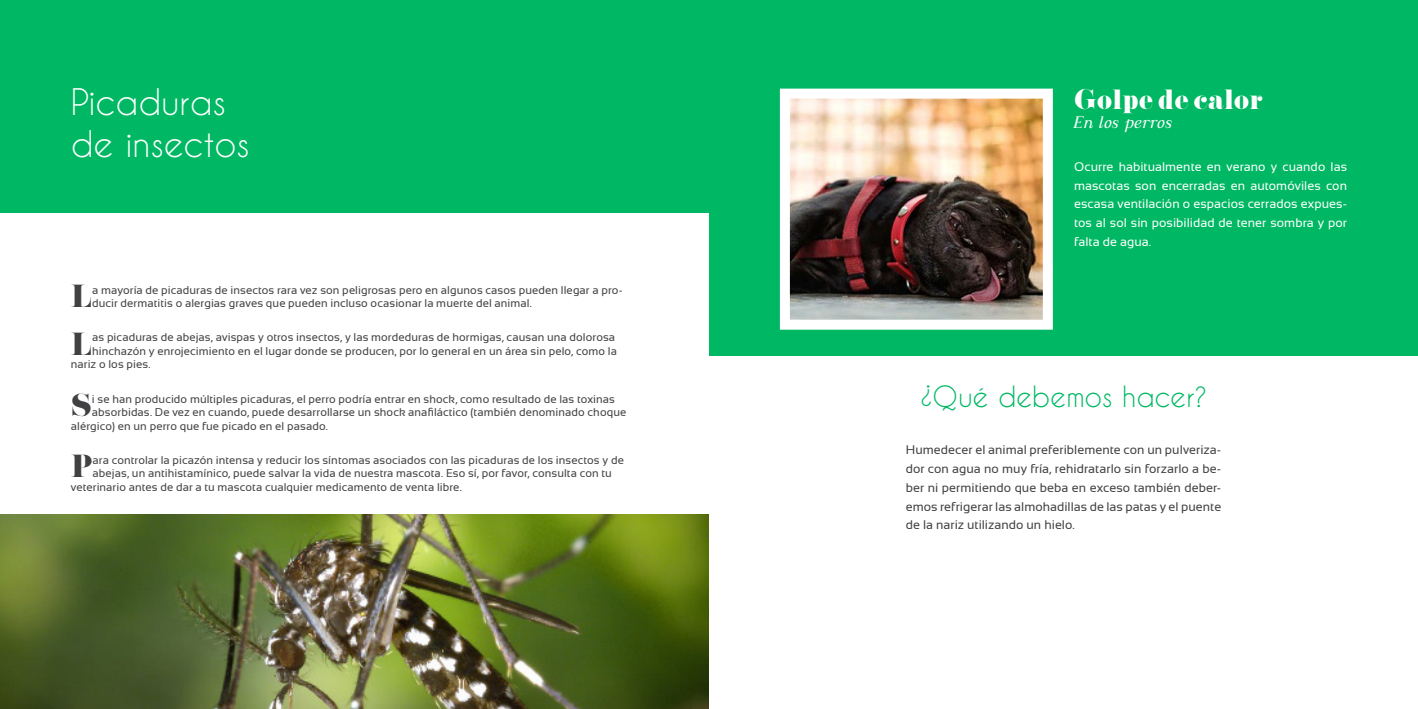
<style>
.page{position:relative;width:1418px;height:709px;background:#fff}
.page>*{position:absolute;margin:0;border:0;box-sizing:border-box;transform-origin:0 0}
.t1{font:34.38px/41.2px "Caviar Dreams";color:#fff}
.t2{font:28.5px "Pistilli";color:#414042}
.t3{font:27.5px "Caviar Dreams";color:#00b863}
.t4{font:25.38px "Pistilli";color:#fff}
.t5{font:italic 16.25px "Dustismo Roman";letter-spacing:-.005em;color:#fff}
.t6{font:12.5px/18.8px "Sansation";letter-spacing:.005em;color:#414042;text-align:justify}
.t7{font:12.5px/18.8px "Sansation";letter-spacing:.005em;color:#fff;text-align:justify}
.t8{font:11.25px/13.5px "Sansation";letter-spacing:.01em;color:#414042}
</style>
<div class="page">
<div style="left:0;top:0;width:726px;height:213px;background:#00b863"></div>
<div style="left:709px;top:0;width:708px;height:355px;background:#00b863"></div>
<img style="left:791px;top:100px;width:250px;height:219px">
<div style="left:780px;top:89px;width:272px;height:241px;border:10px solid #fff"></div>
<img style="left:0;top:514px;width:709px;height:195px">
<h1 class="t1" style="left:71px;top:81px;width:180px">Picaduras de insectos</h1>
<h2 class="t2" style="left:71px;top:278px;width:23px">L</h2>
<p class="t8" style="left:92px;top:283px;width:532px">a mayoría de picaduras de insectos rara vez son peligrosas pero en algunos casos pueden llegar a pro&shy;ducir dermatitis o alergias graves que pueden incluso ocasionar la muerte del animal.</p>
<h2 class="t2" style="left:71px;top:326px;width:23px">L</h2>
<p class="t8" style="left:92px;top:331px;width:524px">as picaduras de abejas, avispas y otros insectos, y las mordeduras de hormigas, causan una dolorosa</p>
<p class="t8" style="left:92px;top:344px;width:526px">hinchazón y enrojecimiento en el lugar donde se producen, por lo general en un área sin pelo, como la</p>
<p class="t8" style="left:71px;top:358px;width:81px">nariz o los pies.</p>
<h2 class="t2" style="left:71px;top:387px;width:22px">S</h2>
<p class="t8" style="left:92px;top:392px;width:524px">i se han producido múltiples picaduras, el perro podría entrar en shock, como resultado de las toxinas</p>
<p class="t8" style="left:92px;top:405px;width:536px">absorbidas. De vez en cuando, puede desarrollarse un shock anafiláctico (también denominado choque</p>
<p class="t8" style="left:71px;top:419px;width:258px">alérgico) en un perro que fue picado en el pasado.</p>
<h2 class="t2" style="left:71px;top:448px;width:23px">P</h2>
<p class="t8" style="left:93px;top:453px;width:533px">ara controlar la picazón intensa y reducir los síntomas asociados con las picaduras de los insectos y de</p>
<p class="t8" style="left:93px;top:466px;width:521px">abejas, un antihistamínico, puede salvar la vida de nuestra mascota. Eso sí, por favor, consulta con tu</p>
<p class="t8" style="left:71px;top:480px;width:392px">veterinario antes de dar a tu mascota cualquier medicamento de venta libre.</p>
<h3 class="t4" style="left:1074px;top:83px;width:191px">Golpe de calor</h3>
<h3 class="t5" style="left:1074px;top:111px;width:100px">En los perros</h3>
<p class="t7" style="left:1074px;top:157px;width:274px">Ocurre habitualmente en verano y cuando las mascotas son encerradas en automóviles con escasa ventilación o espacios cerrados expues&shy;tos al sol sin posibilidad de tener sombra y por falta de agua.</p>
<h3 class="t3" style="left:919px;top:380px;width:289px">¿Qué debemos hacer?</h3>
<p class="t6" style="left:905px;top:441px;width:317px">Humedecer el animal preferiblemente con un pulveriza&shy;dor con agua no muy fría, rehidratarlo sin forzarlo a be&shy;ber ni permitiendo que beba en exceso también deber&shy;emos refrigerar las almohadillas de las patas y el puente de la nariz utilizando un hielo.</p>
</div>
